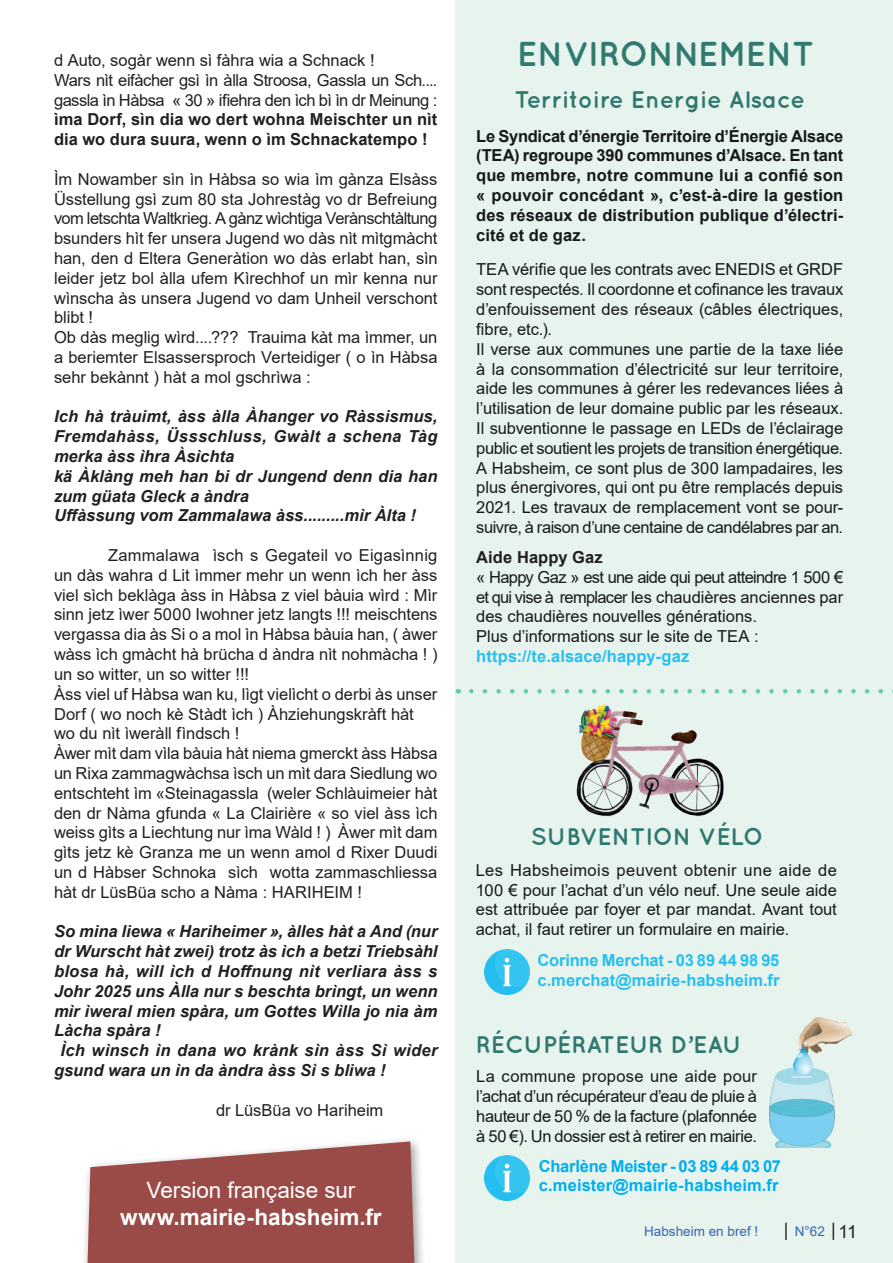
<style>
.page{position:relative;width:893px;height:1263px;background:#fff}
.page>*{position:absolute;margin:0;border:0;box-sizing:border-box;transform-origin:0 0}
.t1{font:700 34.5px "Quicksand";letter-spacing:-.015em;color:#307a70}
.t2{font:700 24px "Quicksand";color:#2f786f}
.t3{font:700 22.5px "Arial";color:#fff}
.t4{font:22.5px "Arial";letter-spacing:-.005em;color:#fff}
.t5{font:18px "Arial";color:#231f20}
.t6{font:16.5px/19.8px "Arial";letter-spacing:-.005em;color:#231f20}
.t7{font:16.5px/19.8px "Arial";letter-spacing:-.005em;color:#15191c}
.t8{font:italic 700 16.5px/19.8px "Arial";letter-spacing:.005em;color:#231f20}
.t9{font:700 16.5px/19.8px "Arial";letter-spacing:.005em;color:#15191c;text-align:justify}
.t10{font:16.5px/19.8px "Arial";letter-spacing:-.025em;color:#231f20}
.t11{font:700 16.5px/19.8px "Arial";letter-spacing:.005em;color:#231f20}
.t12{font:700 16.5px/19.8px "Arial";color:#26bff0}
.t13{font:700 16.5px/19.8px "Arial";color:#00aeef}
.t14{font:13.5px "Arial";color:#3965b0}
.s1{font-size:13.5px;color:#3965b0}
</style>
<div class="page">
<div style="left:455px;top:0;width:438px;height:1263px;background:#e7f3ed"></div>
<div style="left:81px;top:1135px;width:346px;height:128px;background:#231f20;opacity:.44"></div>
<svg style="left:88px;top:1141px;width:326px;height:122px;background:#a45f5b"></svg>
<img style="left:576px;top:704px;width:148px;height:113px">
<img style="left:485px;top:1155px;width:44px;height:45px">
<img style="left:485px;top:949px;width:44px;height:45px">
<img style="left:770px;top:1017px;width:82px;height:130px">
<svg style="left:471px;top:689px;width:422px;height:4px"></svg>
<p class="t10" style="left:54px;top:50px;width:385px">d Auto, sogàr wenn sì fàhra wia a Schnack !<br>Wars nìt eifàcher gsì ìn àlla Stroosa, Gassla un Sch.... gassla ìn Hàbsa « 30 » ifiehra den ìch bì ìn dr Meinung :</p>
<p class="t11" style="left:54px;top:110px;width:385px">ìma Dorf, sìn dia wo dert wohna Meischter un nìt dia wo dura suura, wenn o ìm Schnackatempo !</p>
<p class="t6" style="left:54px;top:169px;width:385px">Ìm Nowamber sìn ìn Hàbsa so wia ìm gànza Elsàss Üsstellung gsì zum 80 sta Johrestàg vo dr Befreiung vom letschta Waltkrieg. A gànz wìchtiga Verànschtàltung bsunders hìt fer unsera Jugend wo dàs nìt mìtgmàcht han, den d Eltera Generàtion wo dàs erlabt han, sìn leider jetz bol àlla ufem Kìrechhof un mìr kenna nur wìnscha às unsera Jugend vo dam Unheil verschont blibt !<br>Ob dàs meglig wìrd....??? Trauima kàt ma ìmmer, un a beriemter Elsassersproch Verteidiger ( o ìn Hàbsa sehr bekànnt ) hàt a mol gschrìwa :</p>
<p class="t8" style="left:54px;top:407px;width:385px">Ich hà tràuimt, àss àlla Àhanger vo Ràssismus, Fremdahàss, Üssschluss, Gwàlt a schena Tàg merka àss ìhra Àsìchta<br>kä Àklàng meh han bi dr Jungend denn dia han zum güata Gleck a àndra<br>Uffàssung vom Zammalawa àss.........mìr Àlta !</p>
<p class="t6" style="left:54px;top:545px;width:385px;text-indent:54px">Zammalawa ìsch s Gegateil vo Eigasìnnig un dàs wahra d Lit ìmmer mehr un wenn ìch her àss viel sìch beklàga àss in Hàbsa z viel bàuia wìrd : Mìr sinn jetz ìwer 5000 Iwohner jetz langts !!! meischtens vergassa dia às Si o a mol ìn Hàbsa bàuia han, ( àwer wàss ìch gmàcht hà brücha d àndra nìt nohmàcha ! ) un so witter, un so witter !!!<br>Àss viel uf Hàbsa wan ku, lìgt vielìcht o derbi às unser Dorf ( wo noch kè Stàdt ìch ) Àhziehungskràft hàt wo du nìt ìweràll fìndsch !<br>Àwer mìt dam vìla bàuia hàt niema gmerckt àss Hàbsa un Rixa zammagwàchsa ìsch un mìt dara Siedlung wo entschteht ìm «Steinagassla (weler Schlàuimeier hàt den dr Nàma gfunda « La Clairière « so viel àss ìch weiss gìts a Liechtung nur ìma Wàld ! ) Àwer mìt dam gìts jetz kè Granza me un wenn amol d Rixer Duudi un d Hàbser Schnoka sìch wotta zammaschliessa hàt dr LüsBüa scho a Nàma : HARIHEIM !</p>
<p class="t8" style="left:54px;top:922px;width:385px">So mina liewa « Hariheimer », àlles hàt a And (nur</p>
<p class="t8" style="left:54px;top:942px;width:385px">dr Wurscht hàt zwei) trotz às ìch a betzi Triebsàhl</p>
<p class="t8" style="left:54px;top:962px;width:385px">blosa hà, wìll ìch d Hoffnung nìt verliara àss s</p>
<p class="t8" style="left:54px;top:981px;width:385px">Johr 2025 uns Àlla nur s beschta brìngt, un wenn</p>
<p class="t8" style="left:54px;top:1001px;width:385px">mìr ìweral mien spàra, um Gottes Wìlla jo nia àm</p>
<p class="t8" style="left:54px;top:1021px;width:108px">Làcha spàra !</p>
<p class="t8" style="left:60px;top:1041px;width:379px">Ìch wìnsch ìn dana wo krànk sìn àss Sì wìder</p>
<p class="t8" style="left:54px;top:1061px;width:333px">gsund wara un ìn da àndra àss Sì s bliwa !</p>
<p class="t6" style="left:216px;top:1100px;width:169px">dr LüsBüa vo Hariheim</p>
<h3 class="t4" style="left:147px;top:1175px;width:210px">Version française sur</h3>
<h3 class="t3" style="left:120px;top:1201px;width:263px">www.mairie-habsheim.fr</h3>
<h1 class="t1" style="left:517px;top:33px;width:299px">ENVIRONNEMENT</h1>
<h2 class="t2" style="left:514px;top:86px;width:292px">Territoire Energie Alsace</h2>
<p class="t9" style="left:476px;top:126px;width:368px">Le Syndicat d’énergie Territoire d’Énergie Alsace (TEA) regroupe 390 communes d’Alsace. En tant que membre, notre commune lui a confié son « pouvoir concédant », c’est-à-dire la gestion des réseaux de distribution publique d’électri&shy;cité et de gaz.</p>
<p class="t7" style="left:476px;top:260px;width:368px">TEA vérifie que les contrats avec ENEDIS et GRDF sont respectés. Il coordonne et cofinance les travaux d’enfouissement des réseaux (câbles électriques, fibre, etc.).<br>Il verse aux communes une partie de la taxe liée à la consommation d’électricité sur leur territoire, aide les communes à gérer les redevances liées à l’utilisation de leur domaine public par les réseaux.<br>Il subventionne le passage en LEDs de l’éclairage public et soutient les projets de transition énergétique.<br>A Habsheim, ce sont plus de 300 lampadaires, les plus énergivores, qui ont pu être remplacés depuis 2021. Les travaux de remplacement vont se pour&shy;suivre, à raison d’une centaine de candélabres par an.</p>
<p class="t11" style="left:476px;top:547px;width:128px">Aide Happy Gaz</p>
<p class="t7" style="left:476px;top:567px;width:368px">« Happy Gaz » est une aide qui peut atteindre 1 500 € et qui vise à remplacer les chaudières anciennes par des chaudières nouvelles générations.<br>Plus d’informations sur le site de TEA :</p>
<p class="t12" style="left:476px;top:646px;width:215px">https://te.alsace/happy-gaz</p>
<h2 class="t2" style="left:531px;top:822px;width:234px">SUBVENTION VÉLO</h2>
<p class="t7" style="left:476px;top:860px;width:362px;text-align:justify">Les Habsheimois peuvent obtenir une aide de 100 € pour l’achat d’un vélo neuf. Une seule aide est attribuée par foyer et par mandat. Avant tout achat, il faut retirer un formulaire en mairie.</p>
<p class="t12" style="left:537px;top:950px;width:243px">Corinne Merchat - 03 89 44 98 95 c.merchat@mairie-habsheim.fr</p>
<h2 class="t2" style="left:476px;top:1030px;width:267px">RÉCUPÉRATEUR D’EAU</h2>
<p class="t7" style="left:476px;top:1066px;width:282px;text-align:justify">La commune propose une aide pour l’achat d’un récupérateur d’eau de pluie à hauteur de 50 % de la facture (plafonnée à 50 €). Un dossier est à retirer en mairie.</p>
<p class="t13" style="left:539px;top:1156px;width:243px">Charlène Meister - 03 89 44 03 07 c.meister@mairie-habsheim.fr</p>
<p class="t14" style="left:644px;top:1222px;width:116px">Habsheim en bref !</p>
<p class="t5" style="left:784px;top:1218px;width:75px">| <span class="s1">N°62</span> | 11</p>
</div>
